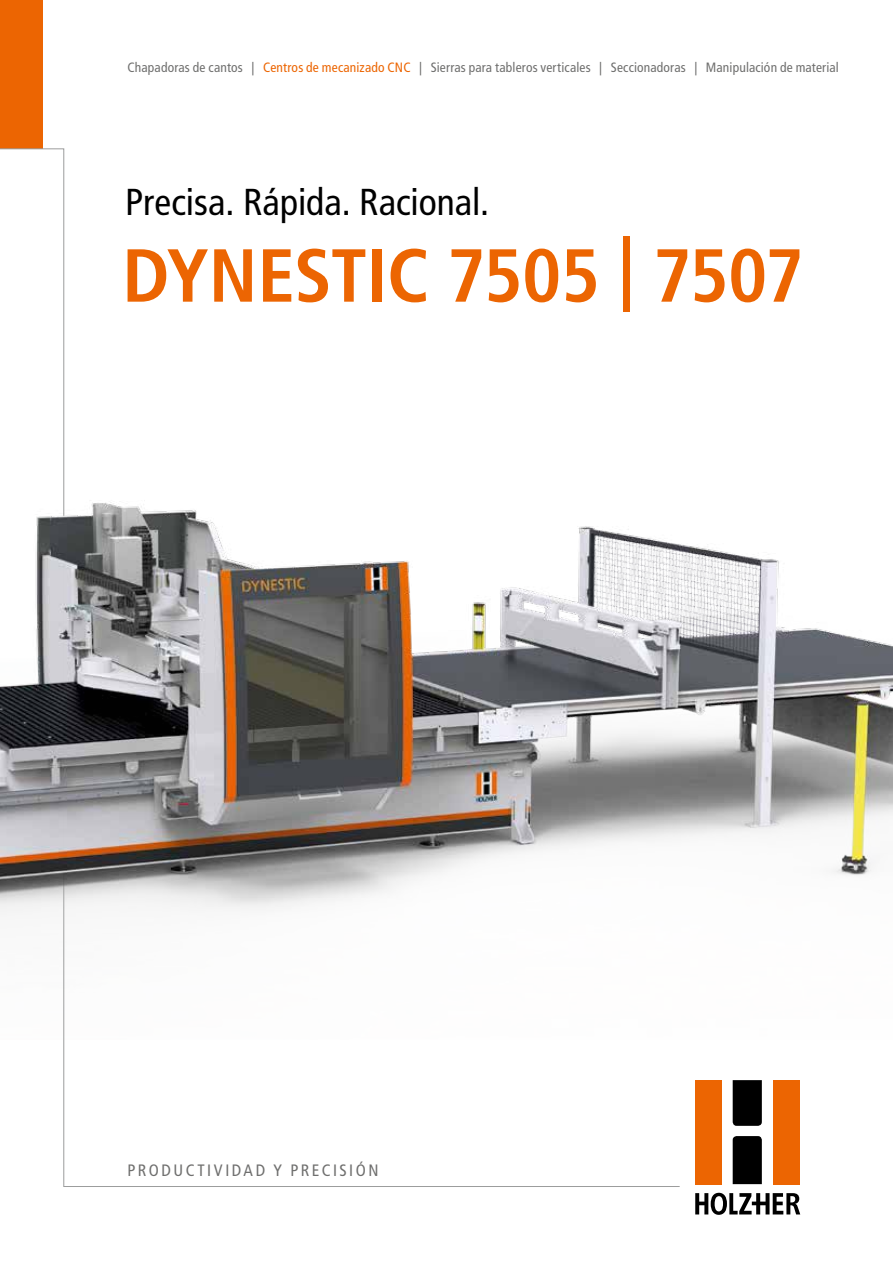
<style>
.page{position:relative;width:893px;height:1263px;background:#fff}
.page>*{position:absolute;margin:0;border:0;box-sizing:border-box;transform-origin:0 0}
.t1{font:700 condensed 75px "Frutiger";letter-spacing:-.005em;color:#ec6502}
.t2{font:condensed 37.5px "Frutiger";color:#000}
.t3{font:condensed 16.5px "Frutiger";letter-spacing:.15em;color:#6f6f6e}
.t4{font:condensed 13.5px "Frutiger";letter-spacing:.01em;color:#6f6f6e}
.s1{color:#ec6502}
</style>
<div class="page">
<div style="left:0;top:0;width:43px;height:149px;background:#ec6502"></div>
<div style="left:695px;top:1080px;width:26px;height:104px;background:#ec6502"></div>
<div style="left:773px;top:1080px;width:26px;height:104px;background:#ec6502"></div>
<svg style="left:733px;top:1080px;width:29px;height:46px"></svg>
<svg style="left:733px;top:1136px;width:29px;height:48px"></svg>
<svg style="left:695px;top:1193px;width:105px;height:22px"></svg>
<img style="left:0;top:398px;width:893px;height:642px">
<p class="t4" style="left:128px;top:60px;width:713px">Chapadoras de cantos | <span class="s1">Centros de mecanizado CNC</span> | Sierras para tableros verticales | Seccionadoras | Manipulación de material</p>
<h2 class="t2" style="left:125px;top:180px;width:366px">Precisa. Rápida. Racional.</h2>
<h1 class="t1" style="left:122px;top:231px;width:683px">DYNESTIC 7505 | 7507</h1>
<p class="t3" style="left:128px;top:1161px;width:252px">PRODUCTIVIDAD Y PRECISIÓN</p>
</div>
